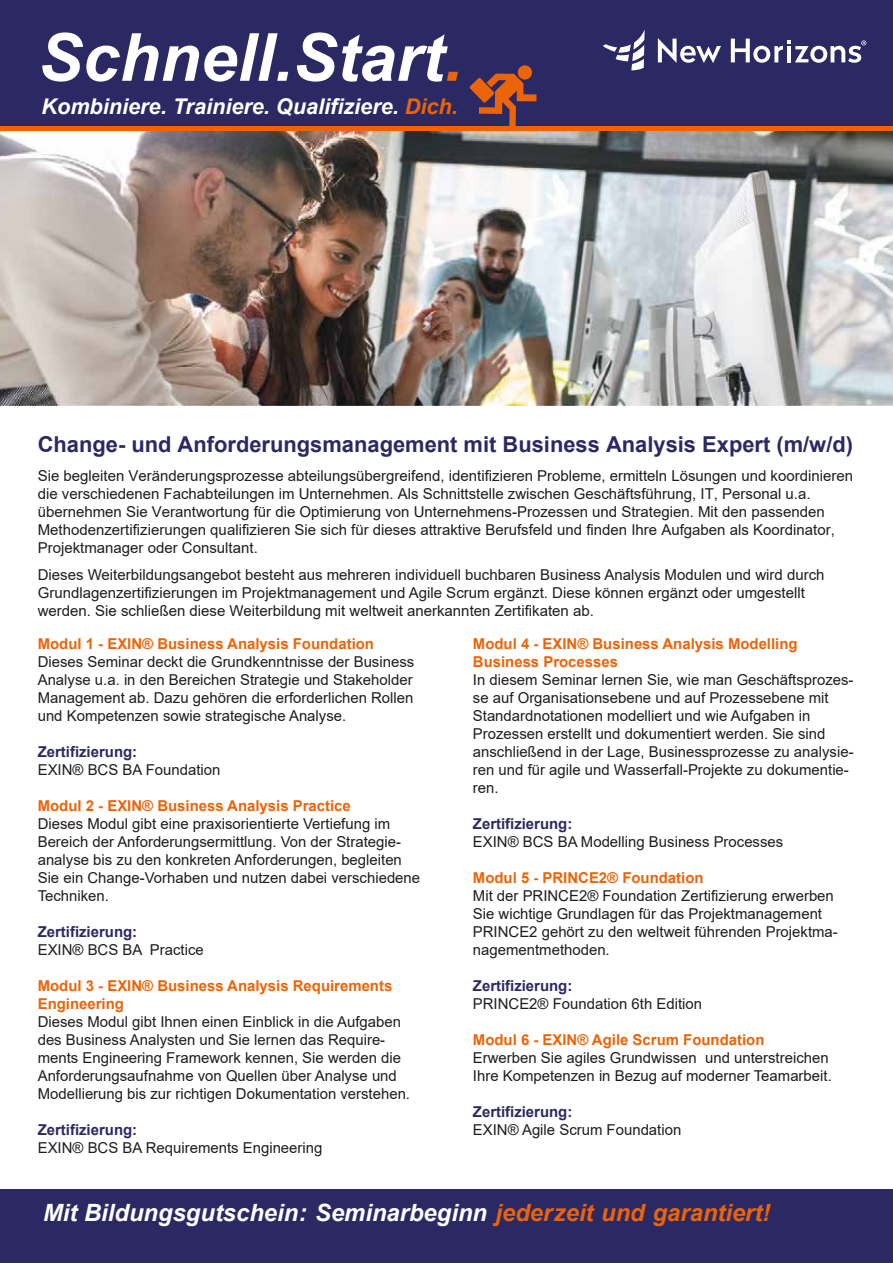
<style>
.page{position:relative;width:893px;height:1263px;background:#fff}
.page>*{position:absolute;margin:0;border:0;box-sizing:border-box;transform-origin:0 0}
.t1{font:italic 700 66.45px "Arial";color:#fff}
.t2{font:italic 700 23.85px "Arial";color:#fff}
.t3{font:700 21.9px "Arial";color:#2b2964}
.t4{font:italic 700 21.6px "Arial";color:#fff}
.t5{font:15px/18px "Arial";color:#1d1d1b}
.t6{font:700 15px/18px "Arial";color:#ec6408}
.t7{font:700 15px "Arial";color:#2b2964}
.s1{color:#ec6408}
</style>
<div class="page">
<div style="left:0;top:1190px;width:893px;height:73px;background:#2b2964"></div>
<img style="left:0;top:131px;width:893px;height:274px">
<div style="left:0;top:0;width:893px;height:127px;background:#2b2964"></div>
<svg style="left:470px;top:65px;width:66px;height:61px"></svg>
<div style="left:0;top:126px;width:893px;height:5px;background:#ec6408"></div>
<svg style="left:658px;top:38px;width:63px;height:25px"></svg>
<svg style="left:731px;top:39px;width:135px;height:24px"></svg>
<svg style="left:603px;top:29px;width:42px;height:41px"></svg>
<h1 class="t1" style="left:38px;top:13px;width:426px">Schnell.Start<span class="s1">.</span></h1>
<h3 class="t4" style="left:41px;top:92px;width:418px">Kombiniere. Trainiere. Qualifiziere. <span class="s1">Dich.</span></h3>
<h3 class="t3" style="left:38px;top:428px;width:817px">Change- und Anforderungsmanagement mit Business Analysis Expert (m/w/d)</h3>
<p class="t5" style="left:38px;top:466px;width:817px">Sie begleiten Veränderungsprozesse abteilungsübergreifend, identifizieren Probleme, ermitteln Lösungen und koordinieren die verschiedenen Fachabteilungen im Unternehmen. Als Schnittstelle zwischen Geschäftsführung, IT, Personal u.a. übernehmen Sie Verantwortung für die Optimierung von Unternehmens-Prozessen und Strategien. Mit den passenden Methodenzertifizierungen qualifizieren Sie sich für dieses attraktive Berufsfeld und finden Ihre Aufgaben als Koordinator, Projektmanager oder Consultant.</p>
<p class="t5" style="left:38px;top:565px;width:788px">Dieses Weiterbildungsangebot besteht aus mehreren individuell buchbaren Business Analysis Modulen und wird durch<br>Grundlagenzertifizierungen im Projektmanagement und Agile Scrum ergänzt. Diese können ergänzt oder umgestellt werden. Sie schließen diese Weiterbildung mit weltweit anerkannten Zertifikaten ab.</p>
<p class="t6" style="left:38px;top:634px;width:338px">Modul 1 - EXIN® Business Analysis Foundation</p>
<p class="t5" style="left:38px;top:652px;width:378px;text-align:justify">Dieses Seminar deckt die Grundkenntnisse der Business Analyse u.a. in den Bereichen Strategie und Stakeholder Management ab. Dazu gehören die erforderlichen Rollen und Kompetenzen sowie strategische Analyse.</p>
<p class="t7" style="left:38px;top:741px;width:101px">Zertifizierung:</p>
<p class="t5" style="left:38px;top:760px;width:184px">EXIN® BCS BA Foundation</p>
<p class="t6" style="left:38px;top:796px;width:315px">Modul 2 - EXIN® Business Analysis Practice</p>
<p class="t5" style="left:38px;top:814px;width:384px">Dieses Modul gibt eine praxisorientierte Vertiefung im Bereich der Anforderungsermittlung. Von der Strategie&shy;analyse bis zu den konkreten Anforderungen, begleiten Sie ein Change-Vorhaben und nutzen dabei verschiedene Techniken.</p>
<p class="t7" style="left:38px;top:921px;width:101px">Zertifizierung:</p>
<p class="t5" style="left:38px;top:940px;width:168px">EXIN® BCS BA Practice</p>
<p class="t6" style="left:38px;top:976px;width:356px">Modul 3 - EXIN® Business Analysis Requirements<br>Engineering</p>
<p class="t5" style="left:38px;top:1012px;width:374px">Dieses Modul gibt Ihnen einen Einblick in die Aufgaben des Business Analysten und Sie lernen das Require&shy;ments Engineering Framework kennen, Sie werden die Anforderungsaufnahme von Quellen über Analyse und Modellierung bis zur richtigen Dokumentation verstehen.</p>
<p class="t7" style="left:38px;top:1119px;width:101px">Zertifizierung:</p>
<p class="t5" style="left:38px;top:1138px;width:286px">EXIN® BCS BA Requirements Engineering</p>
<p class="t6" style="left:473px;top:634px;width:326px">Modul 4 - EXIN® Business Analysis Modelling<br>Business Processes</p>
<p class="t5" style="left:473px;top:670px;width:382px">In diesem Seminar lernen Sie, wie man Geschäftsprozes&shy;se auf Organisationsebene und auf Prozessebene mit Standardnotationen modelliert und wie Aufgaben in Prozessen erstellt und dokumentiert werden. Sie sind anschließend in der Lage, Businessprozesse zu analysie&shy;ren und für agile und Wasserfall-Projekte zu dokumentie&shy;ren.</p>
<p class="t7" style="left:473px;top:813px;width:101px">Zertifizierung:</p>
<p class="t5" style="left:473px;top:832px;width:312px">EXIN® BCS BA Modelling Business Processes</p>
<p class="t6" style="left:473px;top:868px;width:232px">Modul 5 - PRINCE2® Foundation</p>
<p class="t5" style="left:473px;top:886px;width:366px">Mit der PRINCE2® Foundation Zertifizierung erwerben Sie wichtige Grundlagen für das Projektmanagement PRINCE2 gehört zu den weltweit führenden Projektma&shy;nagementmethoden.</p>
<p class="t7" style="left:473px;top:975px;width:101px">Zertifizierung:</p>
<p class="t5" style="left:473px;top:994px;width:231px">PRINCE2® Foundation 6th Edition</p>
<p class="t6" style="left:473px;top:1030px;width:293px">Modul 6 - EXIN® Agile Scrum Foundation</p>
<p class="t5" style="left:473px;top:1048px;width:360px">Erwerben Sie agiles Grundwissen und unterstreichen<br>Ihre Kompetenzen in Bezug auf moderner Teamarbeit.</p>
<p class="t7" style="left:473px;top:1101px;width:101px">Zertifizierung:</p>
<p class="t5" style="left:473px;top:1120px;width:210px">EXIN® Agile Scrum Foundation</p>
<h2 class="t2" style="left:43px;top:1197px;width:729px">Mit Bildungsgutschein: Seminarbeginn <span class="s1">jederzeit und garantiert!</span></h2>
</div>
